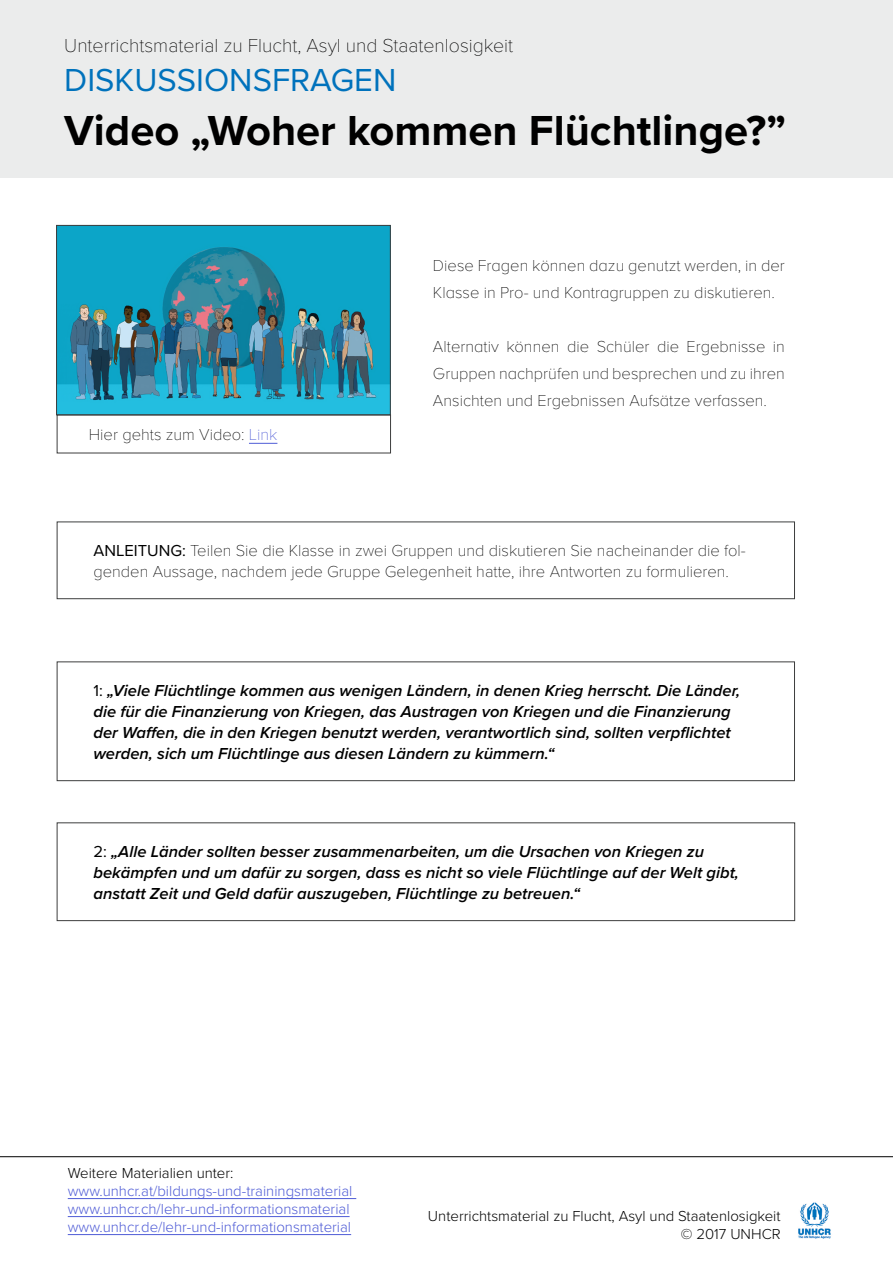
<style>
.page{position:relative;width:893px;height:1263px;background:#fff}
.page>*{position:absolute;margin:0;border:0;box-sizing:border-box;transform-origin:0 0}
.t1{font:700 43.5px "Proxima Nova";color:#000}
.t2{font:33px "Proxima Nova";color:#0072bc}
.t3{font:100 19.5px "Proxima Nova T";color:#000}
.t4{font:italic 600 16.5px/21px "Proxima Nova";color:#000}
.t5{font:100 16.5px/27px "Proxima Nova T";color:#000}
.t6{font:300 15px/18px "Proxima Nova";color:#4f5cd6}
.t7{font:300 15px/18px "Proxima Nova";color:#000;text-align:right}
.s1{color:#4f5cd6}
.s2{font-family:"Proxima Nova";font-weight:400}
.s3{font-weight:400;font-style:normal}
</style>
<div class="page">
<div style="left:57px;top:661px;width:738px;height:120px;border:1px solid #3d3e3e"></div>
<div style="left:57px;top:822px;width:738px;height:99px;border:1px solid #3d3e3e"></div>
<div style="left:57px;top:521px;width:738px;height:78px;border:1px solid #3d3e3e"></div>
<img style="left:58px;top:227px;width:331px;height:186px">
<div style="left:56px;top:225px;width:335px;height:190px;border:1px solid #3d3e3e"></div>
<div style="left:0;top:0;width:893px;height:178px;background:#ebecec"></div>
<svg style="left:249px;top:443px;width:28px;height:1px"></svg>
<hr style="left:0;top:1156px;width:893px;height:1px;background:#000">
<hr style="left:68px;top:1198px;width:288px;height:1px;background:#4f5cd6">
<hr style="left:68px;top:1216px;width:282px;height:1px;background:#4f5cd6">
<hr style="left:68px;top:1234px;width:283px;height:1px;background:#4f5cd6">
<img style="left:798px;top:1202px;width:33px;height:37px">
<p class="t3" style="left:64px;top:31px;width:450px">Unterrichtsmaterial zu Flucht, Asyl und Staatenlosigkeit</p>
<h2 class="t2" style="left:64px;top:56px;width:334px">DISKUSSIONSFRAGEN</h2>
<h1 class="t1" style="left:64px;top:98px;width:723px">Video „Woher kommen Flüchtlinge?”</h1>
<p class="t5" style="left:89px;top:420px;width:190px">Hier gehts zum Video: <span class="s1">Link</span></p>
<p class="t5" style="left:433px;top:251px;width:353px">Diese Fragen können dazu genutzt werden, in der<br>Klasse in Pro- und Kontragruppen zu diskutieren.</p>
<p class="t5" style="left:433px;top:332px;width:353px;text-align:justify">Alternativ können die Schüler die Ergebnisse in Gruppen nachprüfen und besprechen und zu ihren Ansichten und Ergebnissen Aufsätze verfassen.</p>
<p class="t5" style="left:93px;top:539px;width:654px;line-height:21px"><span class="s2">ANLEITUNG:</span> Teilen Sie die Klasse in zwei Gruppen und diskutieren Sie nacheinander die fol&shy;genden Aussage, nachdem jede Gruppe Gelegenheit hatte, ihre Antworten zu formulieren.</p>
<p class="t4" style="left:93px;top:680px;width:648px"><span class="s3">1:</span> „Viele Flüchtlinge kommen aus wenigen Ländern, in denen Krieg herrscht. Die Länder, die für die Finanzierung von Kriegen, das Austragen von Kriegen und die Finanzierung der Waffen, die in den Kriegen benutzt werden, verantwortlich sind, sollten verpflichtet werden, sich um Flüchtlinge aus diesen Ländern zu kümmern.“</p>
<p class="t4" style="left:93px;top:841px;width:647px"><span class="s3">2:</span> „Alle Länder sollten besser zusammenarbeiten, um die Ursachen von Kriegen zu bekämpfen und um dafür zu sorgen, dass es nicht so viele Flüchtlinge auf der Welt gibt, anstatt Zeit und Geld dafür auszugeben, Flüchtlinge zu betreuen.“</p>
<p class="t7" style="left:68px;top:1163px;width:167px">Weitere Materialien unter:</p>
<p class="t6" style="left:68px;top:1181px;width:286px">www.unhcr.at/bildungs-und-trainingsmaterial www.unhcr.ch/lehr-und-informationsmaterial www.unhcr.de/lehr-und-informationsmaterial</p>
<p class="t7" style="left:428px;top:1206px;width:354px">Unterrichtsmaterial zu Flucht, Asyl und Staatenlosigkeit © 2017 UNHCR</p>
</div>
